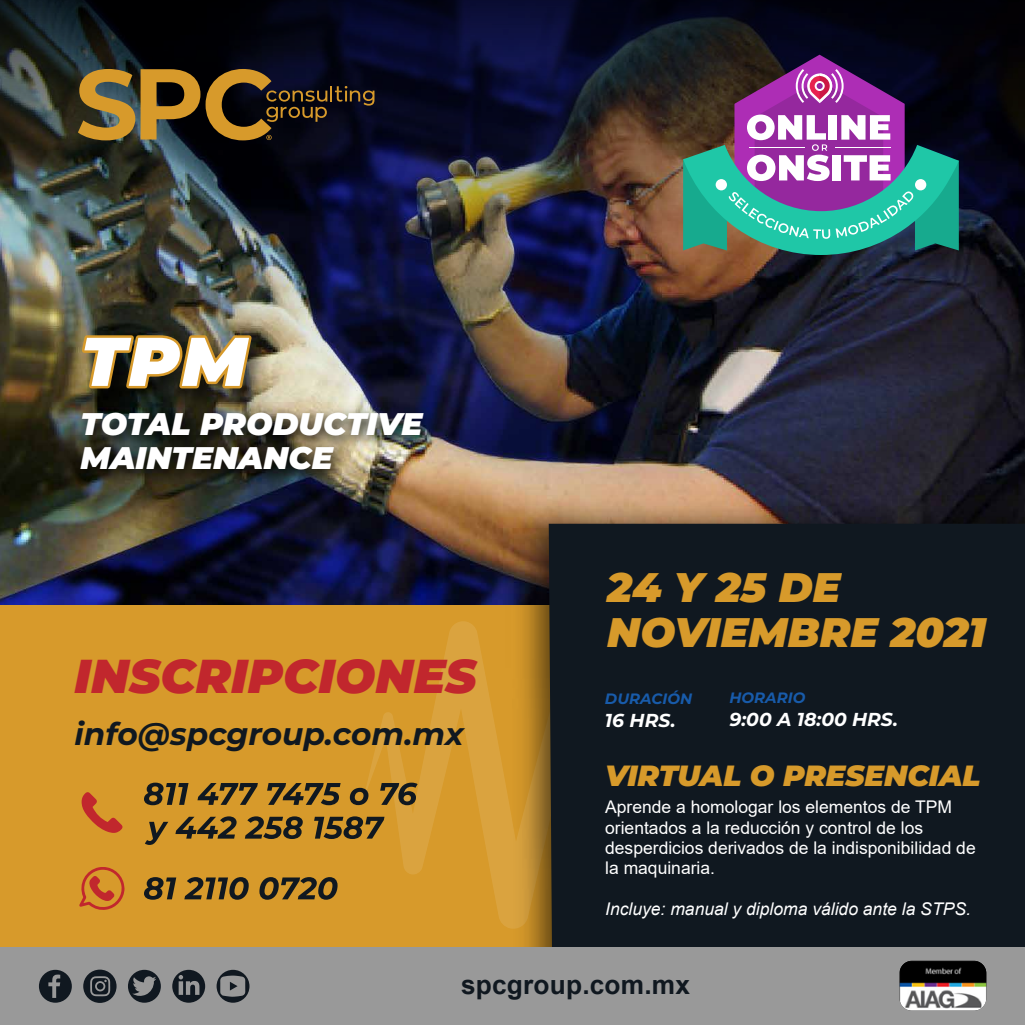
<style>
.page{position:relative;width:1025px;height:1025px;background:#fff}
.page>*{position:absolute;margin:0;border:0;box-sizing:border-box;transform-origin:0 0}
.t1{font:italic 900 68.75px "Montserrat";color:#fff}
.t2{font:italic 900 47.5px "Montserrat";color:#c1272d}
.t3{font:italic 900 41.25px/45px "Montserrat";color:#d79a2b}
.t4{font:italic 900 31.25px/33.8px "Montserrat";color:#fff}
.t5{font:italic 700 31.25px "Montserrat";color:#101820}
.t6{font:italic 900 29.25px "Montserrat";letter-spacing:-.005em;color:#d79a2b}
.t7{font:700 26.25px "Arial";letter-spacing:.01em;color:#101820}
.t8{font:italic 700 18.75px "Montserrat";color:#fff}
.t9{font:17.5px/20.2px "Arial";color:#fff}
.t10{font:italic 17.5px "Arial";color:#fff}
.t11{font:italic 700 15px "Montserrat";color:#185baa}
</style>
<div class="page">
<img style="left:0;top:0;width:1025px;height:590px">
<div style="left:0;top:605px;width:552px;height:420px;background:#d79a2b"></div>
<svg style="left:366px;top:621px;width:136px;height:302px"></svg>
<svg style="left:78px;top:69px;width:57px;height:71px;background:#8e7235"></svg>
<svg style="left:141px;top:69px;width:59px;height:71px;background:#805f22"></svg>
<svg style="left:206px;top:69px;width:168px;height:71px;background:#372a1a"></svg>
<img style="left:502px;top:489px;width:523px;height:458px">
<div style="left:549px;top:524px;width:476px;height:423px;background:#101820"></div>
<div style="left:0;top:947px;width:1025px;height:78px;background:#999"></div>
<svg style="left:217px;top:970px;width:32px;height:33px"></svg>
<svg style="left:39px;top:970px;width:33px;height:33px"></svg>
<svg style="left:172px;top:970px;width:33px;height:33px"></svg>
<svg style="left:128px;top:970px;width:33px;height:33px"></svg>
<svg style="left:83px;top:970px;width:34px;height:33px"></svg>
<img style="left:899px;top:961px;width:87px;height:50px">
<img style="left:68px;top:399px;width:382px;height:100px">
<img style="left:71px;top:319px;width:779px;height:113px">
<img style="left:78px;top:331px;width:177px;height:61px">
<svg style="left:683px;top:55px;width:276px;height:200px;background:#5b6b83"></svg>
<svg style="left:144px;top:783px;width:45px;height:22px"></svg>
<svg style="left:198px;top:783px;width:60px;height:22px"></svg>
<svg style="left:267px;top:783px;width:74px;height:22px"></svg>
<svg style="left:350px;top:788px;width:18px;height:17px"></svg>
<svg style="left:380px;top:783px;width:38px;height:22px"></svg>
<svg style="left:145px;top:822px;width:23px;height:23px"></svg>
<svg style="left:175px;top:816px;width:62px;height:23px"></svg>
<svg style="left:245px;top:816px;width:58px;height:23px"></svg>
<svg style="left:314px;top:816px;width:70px;height:23px"></svg>
<svg style="left:144px;top:877px;width:32px;height:23px"></svg>
<svg style="left:184px;top:877px;width:65px;height:23px"></svg>
<svg style="left:259px;top:877px;width:79px;height:23px"></svg>
<svg style="left:81px;top:792px;width:42px;height:41px"></svg>
<svg style="left:79px;top:867px;width:46px;height:43px"></svg>
<h1 class="t1" style="left:81px;top:310px;width:168px">TPM</h1>
<h3 class="t4" style="left:81px;top:405px;width:344px">TOTAL PRODUCTIVE<br>MAINTENANCE</h3>
<h2 class="t2" style="left:75px;top:640px;width:404px">INSCRIPCIONES</h2>
<h3 class="t5" style="left:75px;top:712px;width:391px">info@spcgroup.com.mx</h3>
<h3 class="t3" style="left:607px;top:563px;width:380px">24 Y 25 DE<br>NOVIEMBRE 2021</h3>
<p class="t11" style="left:605px;top:688px;width:89px">DURACIÓN</p>
<p class="t8" style="left:605px;top:707px;width:72px">16 HRS.</p>
<p class="t11" style="left:729px;top:687px;width:77px">HORARIO</p>
<p class="t8" style="left:729px;top:706px;width:170px">9:00 A 18:00 HRS.</p>
<h3 class="t6" style="left:605px;top:753px;width:377px">VIRTUAL O PRESENCIAL</h3>
<p class="t9" style="left:605px;top:797px;width:372px">Aprende a homologar los elementos de TPM orientados a la reducción y control de los desperdicios derivados de la indisponibilidad de la maquinaria.</p>
<p class="t10" style="left:605px;top:897px;width:367px">Incluye: manual y diploma válido ante la STPS.</p>
<h3 class="t7" style="left:461px;top:966px;width:231px">spcgroup.com.mx</h3>
</div>
